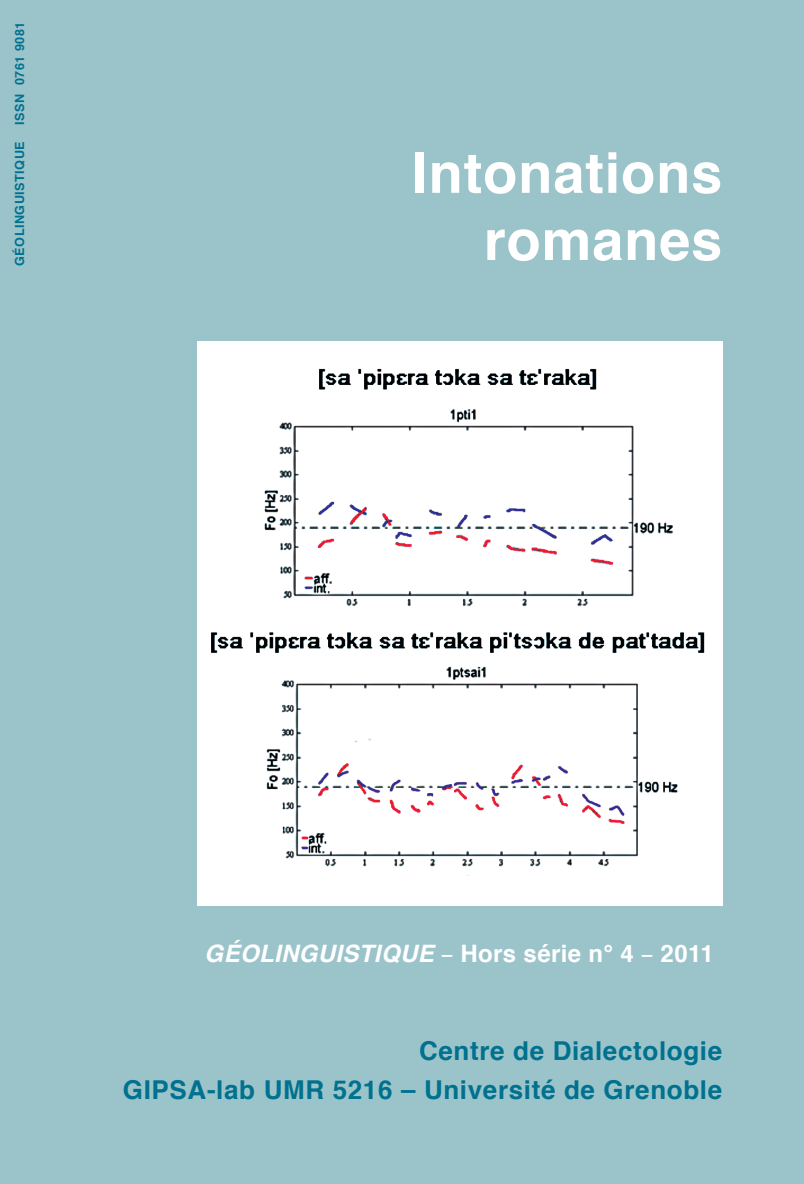
<style>
.page{position:relative;width:804px;height:1184px;background:#9bc4ca}
.page>*{position:absolute;margin:0;border:0;box-sizing:border-box;transform-origin:0 0}
.t1{font:700 56px/67.2px "Helvetica";letter-spacing:.015em;color:#fff;text-align:right}
.t2{font:700 26px/39.6px "Helvetica";letter-spacing:.025em;color:#00718e;text-align:right}
.t3{font:700 24px "Helvetica";letter-spacing:.015em;color:#fff}
.t4{font:700 12.6px "Helvetica";letter-spacing:.04em;color:#00718e}
.s1{font-style:italic}
.s2{font-family:"Myriad Pro";font-weight:600}
</style>
<div class="page">
<div style="left:197px;top:342px;width:525px;height:564px;background:#fff"></div>
<img style="left:211px;top:368px;width:494px;height:508px">
<p class="t4" style="left:9px;top:125px;width:105px;rotate:-90deg">issn 0761 9081</p>
<p class="t4" style="left:9px;top:266px;width:126px;rotate:-90deg">GÉOLINGUISTIQUE</p>
<h1 class="t1" style="left:412px;top:140px;width:312px">Intonations romanes</h1>
<p class="t3" style="left:205px;top:934px;width:511px"><span class="s1">GÉOLINGUISTIQUE</span> <span class="s2">–</span> Hors série n° 4 <span class="s2">–</span> 2011</p>
<p class="t2" style="left:123px;top:1031px;width:601px">Centre de Dialectologie<br>GIPSA-lab UMR 5216 – Université de Grenoble</p>
</div>
